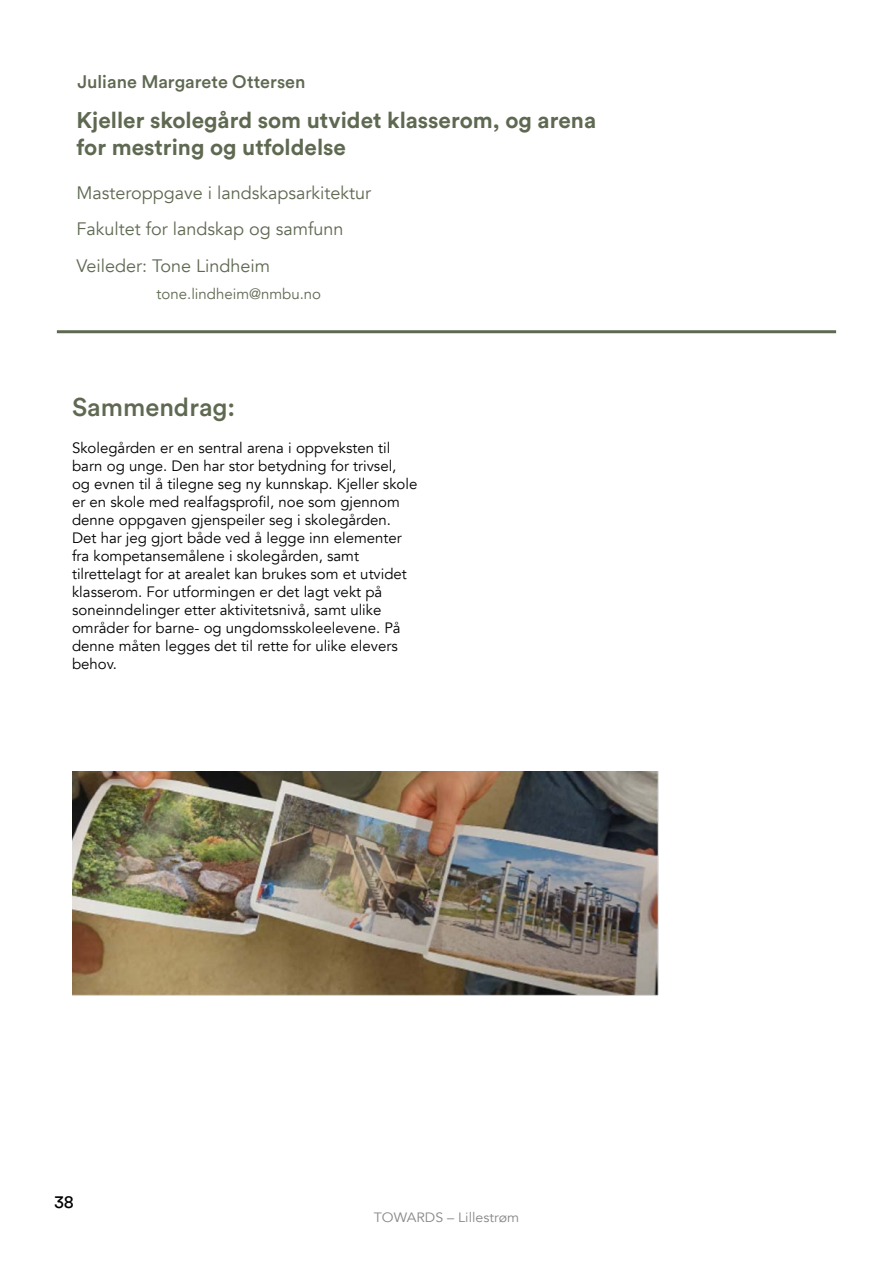
<style>
.page{position:relative;width:893px;height:1263px;background:#fff}
.page>*{position:absolute;margin:0;border:0;box-sizing:border-box;transform-origin:0 0}
.t1{font:500 25.5px "Circular Pro";color:#5f6952}
.t2{font:700 22.5px/27px "Circular Pro";color:#5f6952}
.t3{font:18px/36.2px "Avenir";color:#5f6952}
.t4{font:500 18px "Circular Pro";color:#5f6952}
.t5{font:18px "Circular Std";color:#000}
.t6{font:15px/18px "Avenir";color:#000}
.t7{font:15px "Avenir";color:#5f6952}
.t8{font:13.5px "Avenir";color:#878787;scale:1.05 1}
</style>
<div class="page">
<img style="left:72px;top:772px;width:586px;height:224px">
<hr style="left:57px;top:330px;width:779px;height:3px;background:#5f6952">
<p class="t4" style="left:77px;top:70px;width:230px">Juliane Margarete Ottersen</p>
<h2 class="t2" style="left:77px;top:106px;width:521px">Kjeller skolegård som utvidet klasserom, og arena for mestring og utfoldelse</h2>
<p class="t3" style="left:77px;top:175px;width:296px">Masteroppgave i landskapsarkitektur<br>Fakultet for landskap og samfunn</p>
<p class="t3" style="left:77px;top:248px;width:195px">Veileder: Tone Lindheim</p>
<p class="t7" style="left:157px;top:284px;width:166px">tone.lindheim@nmbu.no</p>
<h1 class="t1" style="left:72px;top:390px;width:165px">Sammendrag:</h1>
<p class="t6" style="left:72px;top:439px;width:347px">Skolegården er en sentral arena i oppveksten til barn og unge. Den har stor betydning for trivsel, og evnen til å tilegne seg ny kunnskap. Kjeller skole er en skole med realfagsprofil, noe som gjennom denne oppgaven gjenspeiler seg i skolegården.<br>Det har jeg gjort både ved å legge inn elementer fra kompetansemålene i skolegården, samt tilrettelagt for at arealet kan brukes som et utvidet klasserom. For utformingen er det lagt vekt på soneinndelinger etter aktivitetsnivå, samt ulike områder for barne- og ungdomsskoleelevene. På denne måten legges det til rette for ulike elevers behov.</p>
<p class="t5" style="left:54px;top:1190px;width:22px">38</p>
<p class="t8" style="left:374px;top:1210px;width:140px">TOWARDS – Lillestrøm</p>
</div>
